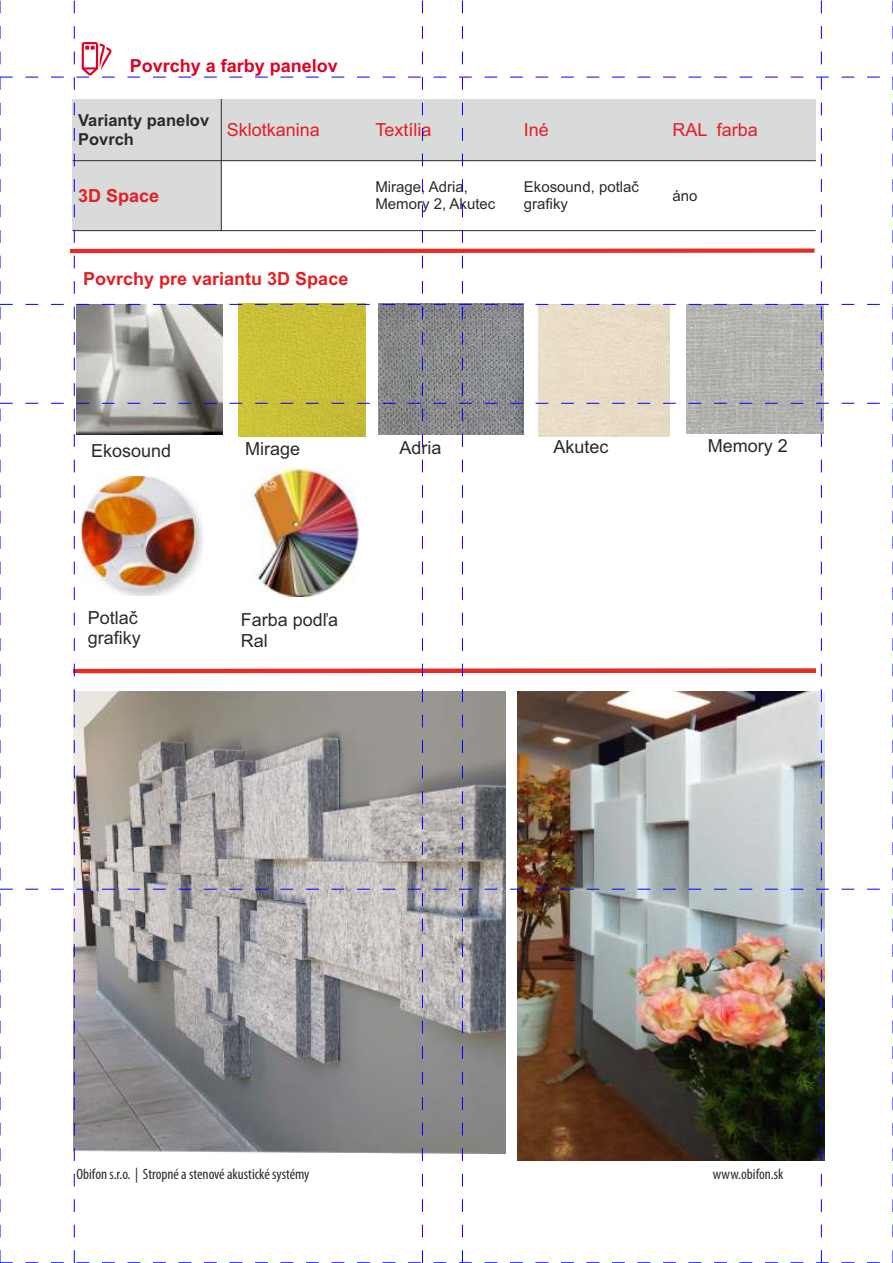
<style>
.page{position:relative;width:893px;height:1263px;background:#fff}
.page>*{position:absolute;margin:0;border:0;box-sizing:border-box;transform-origin:0 0}
.t1{font:18px/20.1px "Arial";color:#2b2a29}
.t2{font:700 18px "Arial";color:#e31e24}
.t3{font:18px "Arial";color:#e31e24}
.t4{font:700 18px "Arial";color:#df0024}
.t5{font:700 16.5px "Arial";color:#2b2a29}
.t6{font:condensed 15px "Myriad Pro";color:#2b2a29}
.t7{font:15px/16.8px "Arial";color:#2b2a29}
</style>
<div class="page">
<img style="left:0;top:0;width:893px;height:1263px">
<p class="t4" style="left:130px;top:59px;width:210px">Povrchy a farby panelov</p>
<p class="t5" style="left:78px;top:114px;width:133px">Varianty panelov</p>
<p class="t3" style="left:227px;top:123px;width:95px">Sklotkanina</p>
<p class="t3" style="left:375px;top:123px;width:58px">Textília</p>
<p class="t3" style="left:524px;top:123px;width:27px">Iné</p>
<p class="t3" style="left:673px;top:123px;width:87px">RAL farba</p>
<p class="t5" style="left:78px;top:133px;width:57px">Povrch</p>
<p class="t2" style="left:78px;top:189px;width:83px">3D Space</p>
<p class="t7" style="left:375px;top:180px;width:122px">Mirage, Adria,<br>Memory 2, Akutec</p>
<p class="t7" style="left:524px;top:180px;width:117px">Ekosound, potlač grafiky</p>
<p class="t7" style="left:673px;top:189px;width:27px">áno</p>
<p class="t2" style="left:83px;top:272px;width:267px">Povrchy pre variantu 3D Space</p>
<p class="t1" style="left:91px;top:442px;width:82px">Ekosound</p>
<p class="t1" style="left:245px;top:441px;width:57px">Mirage</p>
<p class="t1" style="left:399px;top:440px;width:44px">Adria</p>
<p class="t1" style="left:554px;top:438px;width:57px">Akutec</p>
<p class="t1" style="left:708px;top:437px;width:82px">Memory 2</p>
<p class="t1" style="left:88px;top:609px;width:55px">Potlač grafiky</p>
<p class="t1" style="left:241px;top:612px;width:99px">Farba podľa<br>Ral</p>
<p class="t6" style="left:77px;top:1167px;width:234px">Obifon s.r.o. | Stropné a stenové akustické systémy</p>
<p class="t6" style="left:713px;top:1167px;width:72px">www.obifon.sk</p>
</div>
